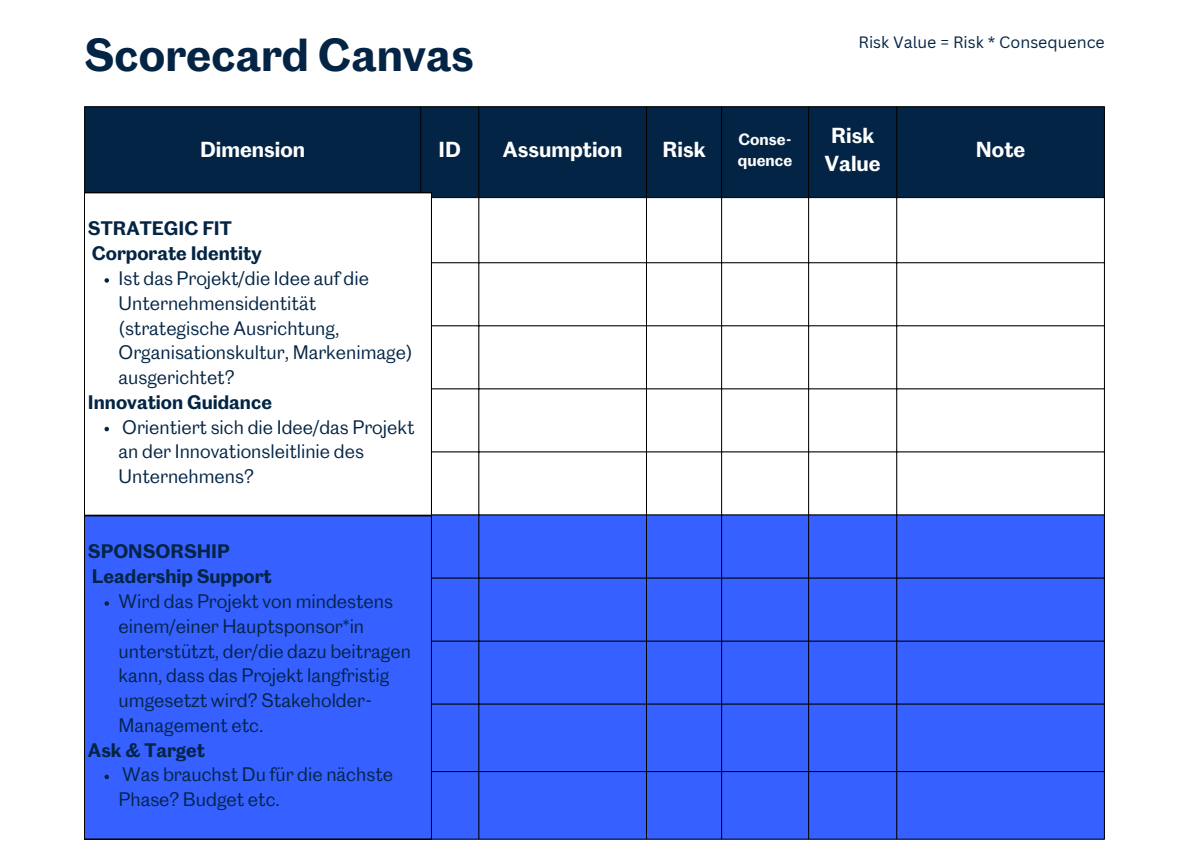
<style>
.page{position:relative;width:1191px;height:843px;background:#fff}
.page>*{position:absolute;margin:0;border:0;box-sizing:border-box;transform-origin:0 0}
.t1{font:600 42.6px "Caslon Doric";color:#032444}
.t2{font:600 20px/27.8px "Caslon Doric";color:#fff;text-align:center}
.t3{font:18px/24.8px "Caslon Doric";color:#032444}
.t4{font:600 18px/24.8px "Caslon Doric";color:#032444}
.t5{font:16px "Canva Sans";color:#032444}
.t6{font:600 15px/21px "Caslon Doric";color:#fff}
</style>
<div class="page">
<div style="left:85px;top:107px;width:1018px;height:90px;background:#032444"></div>
<svg style="left:431px;top:198px;width:672px;height:316px"></svg>
<div style="left:431px;top:515px;width:672px;height:323px;background:#3660ff"></div>
<hr style="left:84px;top:107px;width:1px;height:731px;background:#000">
<hr style="left:420px;top:107px;width:1px;height:731px;background:#000">
<hr style="left:478px;top:107px;width:1px;height:731px;background:#000">
<hr style="left:646px;top:107px;width:1px;height:731px;background:#000">
<hr style="left:721px;top:107px;width:1px;height:731px;background:#000">
<hr style="left:808px;top:107px;width:1px;height:731px;background:#000">
<hr style="left:896px;top:107px;width:1px;height:731px;background:#000">
<hr style="left:1103px;top:107px;width:1px;height:731px;background:#000">
<hr style="left:84px;top:106px;width:1020px;height:1px;background:#000">
<hr style="left:84px;top:197px;width:1020px;height:1px;background:#000">
<hr style="left:84px;top:262px;width:1020px;height:1px;background:#000">
<hr style="left:84px;top:325px;width:1020px;height:1px;background:#000">
<hr style="left:84px;top:388px;width:1020px;height:1px;background:#000">
<hr style="left:84px;top:451px;width:1020px;height:1px;background:#000">
<hr style="left:84px;top:514px;width:1020px;height:1px;background:#000">
<hr style="left:84px;top:577px;width:1020px;height:1px;background:#000">
<hr style="left:84px;top:640px;width:1020px;height:1px;background:#000">
<hr style="left:84px;top:703px;width:1020px;height:1px;background:#000">
<hr style="left:84px;top:771px;width:1020px;height:1px;background:#000">
<hr style="left:84px;top:838px;width:1020px;height:1px;background:#000">
<svg style="left:85px;top:192px;width:346px;height:323px"></svg>
<svg style="left:104px;top:278px;width:5px;height:4px"></svg>
<svg style="left:104px;top:426px;width:5px;height:5px"></svg>
<div style="left:85px;top:515px;width:346px;height:323px;background:#3660ff"></div>
<svg style="left:104px;top:601px;width:5px;height:4px"></svg>
<svg style="left:104px;top:774px;width:5px;height:4px"></svg>
<h1 class="t1" style="left:84px;top:37px;width:391px">Scorecard Canvas</h1>
<p class="t5" style="left:858px;top:31px;width:248px">Risk Value = Risk * Consequence</p>
<p class="t2" style="left:200px;top:137px;width:107px">Dimension</p>
<p class="t2" style="left:438px;top:137px;width:24px">ID</p>
<p class="t2" style="left:503px;top:137px;width:121px">Assumption</p>
<p class="t2" style="left:662px;top:137px;width:45px">Risk</p>
<p class="t6" style="left:737px;top:130px;width:56px">Conse&shy;quence</p>
<p class="t2" style="left:824px;top:123px;width:58px">Risk<br>Value</p>
<p class="t4" style="left:88px;top:217px;width:175px">STRATEGIC FIT<br>Corporate Identity</p>
<p class="t3" style="left:119px;top:267px;width:295px">Ist das Projekt/die Idee auf die<br>Unternehmensidentität (strategische Ausrichtung,<br>Organisationskultur, Markenimage) ausgerichtet?</p>
<p class="t3" style="left:119px;top:415px;width:297px">Orientiert sich die Idee/das Projekt an der Innovationsleitlinie des<br>Unternehmens?</p>
<p class="t4" style="left:88px;top:391px;width:185px">Innovation Guidance</p>
<p class="t4" style="left:88px;top:540px;width:185px">SPONSORSHIP<br>Leadership Support</p>
<p class="t3" style="left:119px;top:590px;width:294px">Wird das Projekt von mindestens einem/einer Hauptsponsor*in unterstützt, der/die dazu beitragen kann, dass das Projekt langfristig umgesetzt wird? Stakeholder-<br>Management etc.</p>
<p class="t3" style="left:119px;top:763px;width:276px">Was brauchst Du für die nächste<br>Phase? Budget etc.</p>
<p class="t4" style="left:88px;top:738px;width:118px">Ask &amp; Target</p>
<p class="t2" style="left:975px;top:137px;width:51px">Note</p>
</div>
